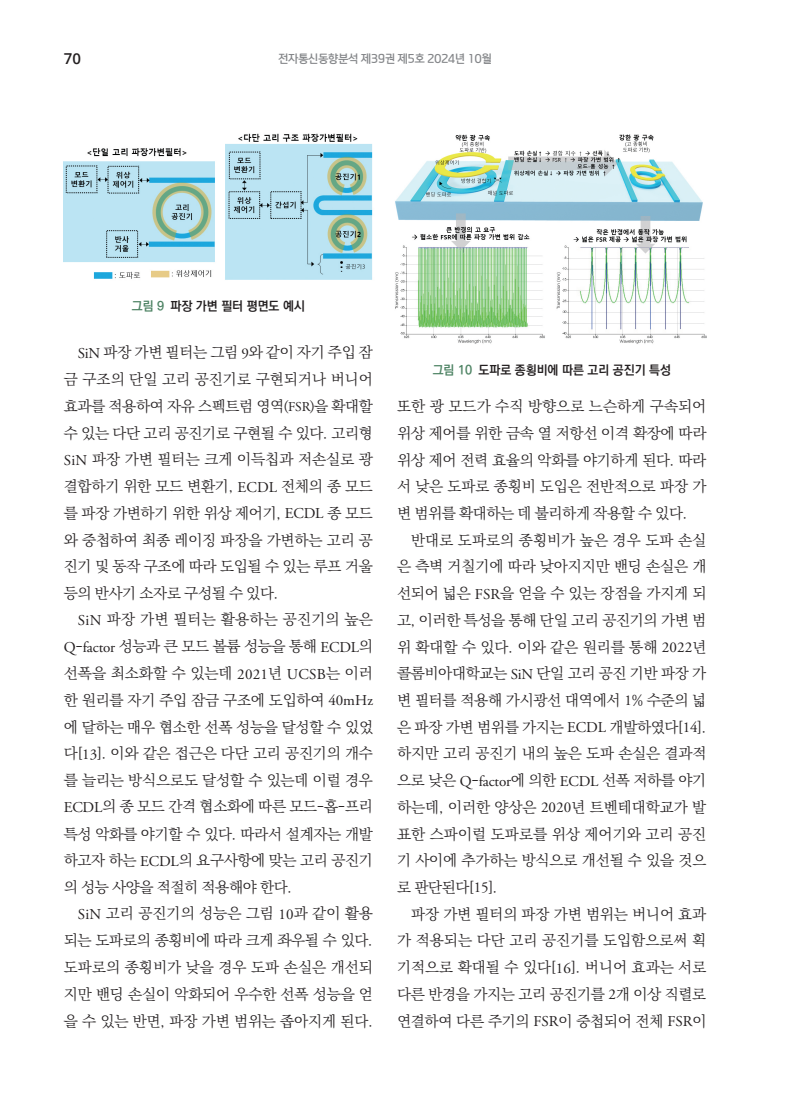
<style>
.page{position:relative;width:800px;height:1106px;background:#fff}
.page>*{position:absolute;margin:0;border:0;box-sizing:border-box;transform-origin:0 0}
._2단본문{font:15px/26.7px "Ko Pub World Batang PL";letter-spacing:-.02em;color:#231f20;text-align:justify}
.t1{font:600 15px "Open Sans";color:#231f20}
.캡션{font:12.75px "Ko Pub World Dotum PB";color:#231f20}
.t2{font:10.95px "paybooc OTF Bold";color:#848689}
.s1{color:#4f8465}
.s2{font-family:"Adobe Garamond Pro"}
.s3{font-size:13.5px}
.s4{font-family:"Adobe Garamond Pro";font-size:13.5px}
</style>
<div class="page">
<img style="left:64px;top:133px;width:309px;height:147px">
<img style="left:395px;top:134px;width:311px;height:210px">
<p class="t1" style="left:64px;top:48px;width:19px">70</p>
<p class="t2" style="left:278px;top:52px;width:215px">전자통신동향분석 제39권 제5호 2024년 10월</p>
<p class="캡션" style="left:132px;top:296px;width:175px"><span class="s1">그림 9</span> 파장 가변 필터 평면도 예시</p>
<p class="_2단본문" style="left:64px;top:339px;width:310px;text-indent:14px"><span class="s2">SiN</span> 파장 가변 필터는 그림 <span class="s2">9</span>와 같이 자기 주입 잠 금 구조의 단일 고리 공진기로 구현되거나 버니어 효과를 적용하여 자유 스펙트럼 영역<span class="s3">(</span><span class="s4">FSR</span><span class="s3">)</span>을 확대할 수 있는 다단 고리 공진기로 구현될 수 있다. 고리형 <span class="s2">SiN</span> 파장 가변 필터는 크게 이득칩과 저손실로 광 결합하기 위한 모드 변환기, <span class="s2">ECDL</span> 전체의 종 모드 를 파장 가변하기 위한 위상 제어기, <span class="s2">ECDL</span> 종 모드 와 중첩하여 최종 레이징 파장을 가변하는 고리 공 진기 및 동작 구조에 따라 도입될 수 있는 루프 거울 등의 반사기 소자로 구성될 수 있다.</p>
<p class="_2단본문" style="left:64px;top:606px;width:311px;text-indent:14px"><span class="s2">SiN</span> 파장 가변 필터는 활용하는 공진기의 높은 <span class="s2">Q</span>-<span class="s2">factor</span> 성능과 큰 모드 볼륨 성능을 통해 <span class="s2">ECDL</span>의 선폭을 최소화할 수 있는데 <span class="s2">2021</span>년 <span class="s2">UCSB</span>는 이러 한 원리를 자기 주입 잠금 구조에 도입하여 <span class="s2">40mHz </span>에 달하는 매우 협소한 선폭 성능을 달성할 수 있었 다[<span class="s2">13</span>]. 이와 같은 접근은 다단 고리 공진기의 개수 를 늘리는 방식으로도 달성할 수 있는데 이럴 경우 <span class="s2">ECDL</span>의 종 모드 간격 협소화에 따른 모드-홉-프리 특성 악화를 야기할 수 있다. 따라서 설계자는 개발 하고자 하는 <span class="s2">ECDL</span>의 요구사항에 맞는 고리 공진기 의 성능 사양을 적절히 적용해야 한다.</p>
<p class="_2단본문" style="left:64px;top:900px;width:310px;text-indent:14px"><span class="s2">SiN</span> 고리 공진기의 성능은 그림 <span class="s2">10</span>과 같이 활용 되는 도파로의 종횡비에 따라 크게 좌우될 수 있다. 도파로의 종횡비가 낮을 경우 도파 손실은 개선되 지만 밴딩 손실이 악화되어 우수한 선폭 성능을 얻 을 수 있는 반면, 파장 가변 범위는 좁아지게 된다.</p>
<p class="캡션" style="left:432px;top:360px;width:240px"><span class="s1">그림 10</span> 도파로 종횡비에 따른 고리 공진기 특성</p>
<p class="_2단본문" style="left:397px;top:393px;width:311px">또한 광 모드가 수직 방향으로 느슨하게 구속되어 위상 제어를 위한 금속 열 저항선 이격 확장에 따라 위상 제어 전력 효율의 악화를 야기하게 된다. 따라 서 낮은 도파로 종횡비 도입은 전반적으로 파장 가 변 범위를 확대하는 데 불리하게 작용할 수 있다.</p>
<p class="_2단본문" style="left:397px;top:527px;width:311px;text-indent:14px">반대로 도파로의 종횡비가 높은 경우 도파 손실 은 측벽 거칠기에 따라 낮아지지만 밴딩 손실은 개 선되어 넓은 <span class="s2">FSR</span>을 얻을 수 있는 장점을 가지게 되 고, 이러한 특성을 통해 단일 고리 공진기의 가변 범 위 확대할 수 있다. 이와 같은 원리를 통해 <span class="s2">2022</span>년 콜롬비아대학교는 <span class="s2">SiN</span> 단일 고리 공진 기반 파장 가 변 필터를 적용해 가시광선 대역에서 <span class="s2">1</span>% 수준의 넓 은 파장 가변 범위를 가지는 <span class="s2">ECDL</span> 개발하였다[<span class="s2">14</span>]. 하지만 고리 공진기 내의 높은 도파 손실은 결과적 으로 낮은 <span class="s2">Q</span>-<span class="s2">factor</span>에 의한 <span class="s2">ECDL</span> 선폭 저하를 야기 하는데, 이러한 양상은 <span class="s2">2020</span>년 트벤테대학교가 발 표한 스파이럴 도파로를 위상 제어기와 고리 공진 기 사이에 추가하는 방식으로 개선될 수 있을 것으 로 판단된다[<span class="s2">15</span>].</p>
<p class="_2단본문" style="left:397px;top:901px;width:311px;text-indent:14px">파장 가변 필터의 파장 가변 범위는 버니어 효과 가 적용되는 다단 고리 공진기를 도입함으로써 획 기적으로 확대될 수 있다[<span class="s2">16</span>]. 버니어 효과는 서로 다른 반경을 가지는 고리 공진기를 <span class="s2">2</span>개 이상 직렬로 연결하여 다른 주기의 <span class="s2">FSR</span>이 중첩되어 전체 <span class="s2">FSR</span>이</p>
</div>
